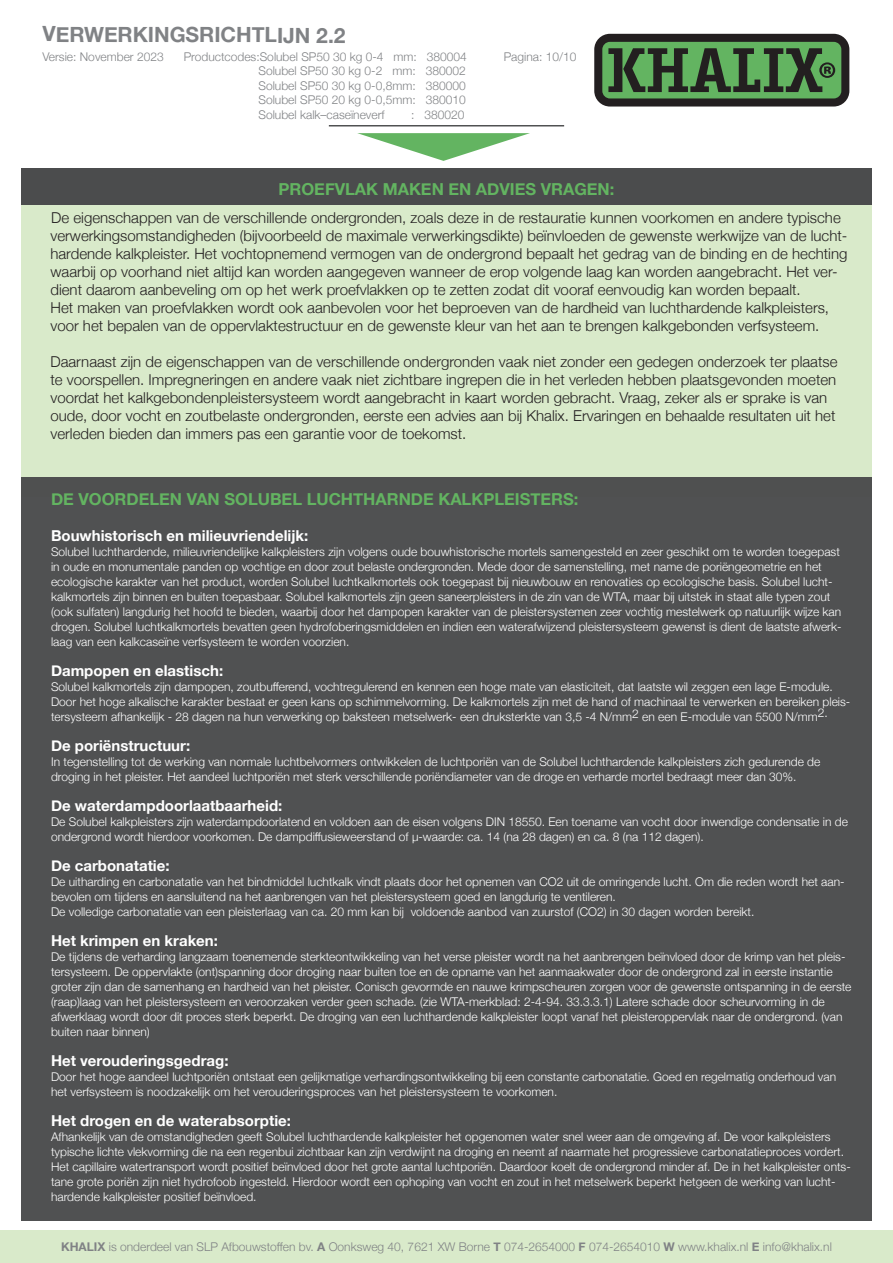
<style>
.page{position:relative;width:893px;height:1263px;background:#fff}
.page>*{position:absolute;margin:0;border:0;box-sizing:border-box;transform-origin:0 0}
.t1{font:700 21px "Helvetica Neue";letter-spacing:-.005em;color:#808285}
.t2{font:700 16.5px "Helvetica Neue";color:#63b461}
.t3{font:300 15px/18px "Helvetica Neue";color:#231f20}
.t4{font:700 15px "Helvetica Neue";color:#fff}
.t5{font:300 12px/15px "Helvetica Neue";color:#fff}
.t6{font:300 12px/14.4px "Helvetica Neue";color:#808285;text-align:justify}
.s1{font-weight:700}
</style>
<div class="page">
<div style="left:0;top:1230px;width:893px;height:33px;background:#d9eaca"></div>
<hr style="left:329px;top:125px;width:235px;height:1px;background:#4b4c4d">
<svg style="left:357px;top:133px;width:173px;height:28px"></svg>
<svg style="left:594px;top:34px;width:255px;height:73px;background:#446842"></svg>
<div style="left:21px;top:168px;width:851px;height:38px;background:#4b4c4d"></div>
<div style="left:21px;top:206px;width:851px;height:291px;background:#d9eaca"></div>
<div style="left:21px;top:477px;width:851px;height:743px;background:#4b4c4d"></div>
<h1 class="t1" style="left:43px;top:18px;width:305px">VERWERKINGSRICHTLIJN 2.2</h1>
<p class="t6" style="left:43px;top:49px;width:123px">Versie: November 2023</p>
<p class="t6" style="left:184px;top:49px;width:285px">Productcodes:Solubel SP50 30 kg 0-4 mm: 380004</p>
<p class="t6" style="left:504px;top:49px;width:74px">Pagina: 10/10</p>
<p class="t6" style="left:259px;top:63px;width:209px">Solubel SP50 30 kg 0-2 mm: 380002<br>Solubel SP50 30 kg 0-0,8mm: 380000<br>Solubel SP50 20 kg 0-0,5mm: 380010<br>Solubel kalk–caseïneverf</p>
<p class="t6" style="left:411px;top:106px;width:55px">: 380020</p>
<h2 class="t2" style="left:279px;top:176px;width:337px">PROEFVLAK MAKEN EN ADVIES VRAGEN:</h2>
<p class="t3" style="left:50px;top:208px;width:798px">De eigenschappen van de verschillende ondergronden, zoals deze in de restauratie kunnen voorkomen en andere typische verwerkingsomstandigheden (bijvoorbeeld de maximale verwerkingsdikte) beïnvloeden de gewenste werkwijze van de lucht&shy;hardende kalkpleister. Het vochtopnemend vermogen van de ondergrond bepaalt het gedrag van de binding en de hechting waarbij op voorhand niet altijd kan worden aangegeven wanneer de erop volgende laag kan worden aangebracht. Het ver&shy;dient daarom aanbeveling om op het werk proefvlakken op te zetten zodat dit vooraf eenvoudig kan worden bepaalt.<br>Het maken van proefvlakken wordt ook aanbevolen voor het beproeven van de hardheid van luchthardende kalkpleisters, voor het bepalen van de oppervlaktestructuur en de gewenste kleur van het aan te brengen kalkgebonden verfsysteem.</p>
<p class="t3" style="left:50px;top:352px;width:788px">Daarnaast zijn de eigenschappen van de verschillende ondergronden vaak niet zonder een gedegen onderzoek ter plaatse te voorspellen. Impregneringen en andere vaak niet zichtbare ingrepen die in het verleden hebben plaatsgevonden moeten voordat het kalkgebondenpleistersysteem wordt aangebracht in kaart worden gebracht. Vraag, zeker als er sprake is van oude, door vocht en zoutbelaste ondergronden, eerste een advies aan bij Khalix. Ervaringen en behaalde resultaten uit het verleden bieden dan immers pas een garantie voor de toekomst.</p>
<h2 class="t2" style="left:51px;top:487px;width:529px">DE VOORDELEN VAN SOLUBEL LUCHTHARNDE KALKPLEISTERS:</h2>
<p class="t4" style="left:51px;top:524px;width:259px">Bouwhistorisch en milieuvriendelijk:</p>
<p class="t5" style="left:51px;top:544px;width:792px">Solubel luchthardende, milieuvriendelijke kalkpleisters zijn volgens oude bouwhistorische mortels samengesteld en zeer geschikt om te worden toegepast in oude en monumentale panden op vochtige en door zout belaste ondergronden. Mede door de samenstelling, met name de poriëngeometrie en het ecologische karakter van het product, worden Solubel luchtkalkmortels ook toegepast bij nieuwbouw en renovaties op ecologische basis. Solubel lucht&shy;kalkmortels zijn binnen en buiten toepasbaar. Solubel kalkmortels zijn geen saneerpleisters in de zin van de WTA, maar bij uitstek in staat alle typen zout (ook sulfaten) langdurig het hoofd te bieden, waarbij door het dampopen karakter van de pleistersystemen zeer vochtig mestelwerk op natuurlijk wijze kan drogen. Solubel luchtkalkmortels bevatten geen hydrofoberingsmiddelen en indien een waterafwijzend pleistersysteem gewenst is dient de laatste afwerk&shy;laag van een kalkcaseïne verfsysteem te worden voorzien.</p>
<p class="t4" style="left:51px;top:659px;width:174px">Dampopen en elastisch:</p>
<p class="t5" style="left:51px;top:679px;width:801px">Solubel kalkmortels zijn dampopen, zoutbufferend, vochtregulerend en kennen een hoge mate van elasticiteit, dat laatste wil zeggen een lage E-module.<br>Door het hoge alkalische karakter bestaat er geen kans op schimmelvorming. De kalkmortels zijn met de hand of machinaal te verwerken en bereiken pleis&shy;tersysteem afhankelijk - 28 dagen na hun verwerking op baksteen metselwerk- een druksterkte van 3,5 -4 N/mm2 en een E-module van 5500 N/mm2.</p>
<p class="t4" style="left:51px;top:734px;width:141px">De poriënstructuur:</p>
<p class="t5" style="left:51px;top:754px;width:771px">In tegenstelling tot de werking van normale luchtbelvormers ontwikkelen de luchtporiën van de Solubel luchthardende kalkpleisters zich gedurende de droging in het pleister. Het aandeel luchtporiën met sterk verschillende poriëndiameter van de droge en verharde mortel bedraagt meer dan 30%.</p>
<p class="t4" style="left:51px;top:794px;width:233px">De waterdampdoorlaatbaarheid:</p>
<p class="t5" style="left:51px;top:814px;width:798px">De Solubel kalkpleisters zijn waterdampdoorlatend en voldoen aan de eisen volgens DIN 18550. Een toename van vocht door inwendige condensatie in de ondergrond wordt hierdoor voorkomen. De dampdiffusieweerstand of µ-waarde: ca. 14 (na 28 dagen) en ca. 8 (na 112 dagen).</p>
<p class="t4" style="left:51px;top:854px;width:120px">De carbonatatie:</p>
<p class="t5" style="left:51px;top:874px;width:795px">De uitharding en carbonatatie van het bindmiddel luchtkalk vindt plaats door het opnemen van CO2 uit de omringende lucht. Om die reden wordt het aan&shy;bevolen om tijdens en aansluitend na het aanbrengen van het pleistersysteem goed en langdurig te ventileren.<br>De volledige carbonatatie van een pleisterlaag van ca. 20 mm kan bij voldoende aanbod van zuurstof (CO2) in 30 dagen worden bereikt.</p>
<p class="t4" style="left:51px;top:929px;width:168px">Het krimpen en kraken:</p>
<p class="t5" style="left:51px;top:949px;width:802px">De tijdens de verharding langzaam toenemende sterkteontwikkeling van het verse pleister wordt na het aanbrengen beïnvloed door de krimp van het pleis&shy;tersysteem. De oppervlakte (ont)spanning door droging naar buiten toe en de opname van het aanmaakwater door de ondergrond zal in eerste instantie groter zijn dan de samenhang en hardheid van het pleister. Conisch gevormde en nauwe krimpscheuren zorgen voor de gewenste ontspanning in de eerste (raap)laag van het pleistersysteem en veroorzaken verder geen schade. (zie WTA-merkblad: 2-4-94. 33.3.3.1) Latere schade door scheurvorming in de afwerklaag wordt door dit proces sterk beperkt. De droging van een luchthardende kalkpleister loopt vanaf het pleisteroppervlak naar de ondergrond. (van buiten naar binnen)</p>
<p class="t4" style="left:51px;top:1049px;width:179px">Het verouderingsgedrag:</p>
<p class="t5" style="left:51px;top:1069px;width:787px">Door het hoge aandeel luchtporiën ontstaat een gelijkmatige verhardingsontwikkeling bij een constante carbonatatie. Goed en regelmatig onderhoud van het verfsysteem is noodzakelijk om het verouderingsproces van het pleistersysteem te voorkomen.</p>
<p class="t4" style="left:51px;top:1109px;width:242px">Het drogen en de waterabsorptie:</p>
<p class="t5" style="left:51px;top:1129px;width:801px">Afhankelijk van de omstandigheden geeft Solubel luchthardende kalkpleister het opgenomen water snel weer aan de omgeving af. De voor kalkpleisters typische lichte vlekvorming die na een regenbui zichtbaar kan zijn verdwijnt na droging en neemt af naarmate het progressieve carbonatatieproces vordert.<br>Het capillaire watertransport wordt positief beïnvloed door het grote aantal luchtporiën. Daardoor koelt de ondergrond minder af. De in het kalkpleister onts&shy;tane grote poriën zijn niet hydrofoob ingesteld. Hierdoor wordt een ophoping van vocht en zout in het metselwerk beperkt hetgeen de werking van lucht&shy;hardende kalkpleister positief beïnvloed.</p>
<p class="t6" style="left:61px;top:1238px;width:772px"><span class="s1">KHALIX</span> is onderdeel van SLP Afbouwstoffen bv. <span class="s1">A</span> Oonksweg 40, 7621 XW Borne <span class="s1">T</span> 074-2654000 <span class="s1">F</span> 074-2654010 <span class="s1">W</span> www.khalix.nl <span class="s1">E</span> info@khalix.nl</p>
</div>
